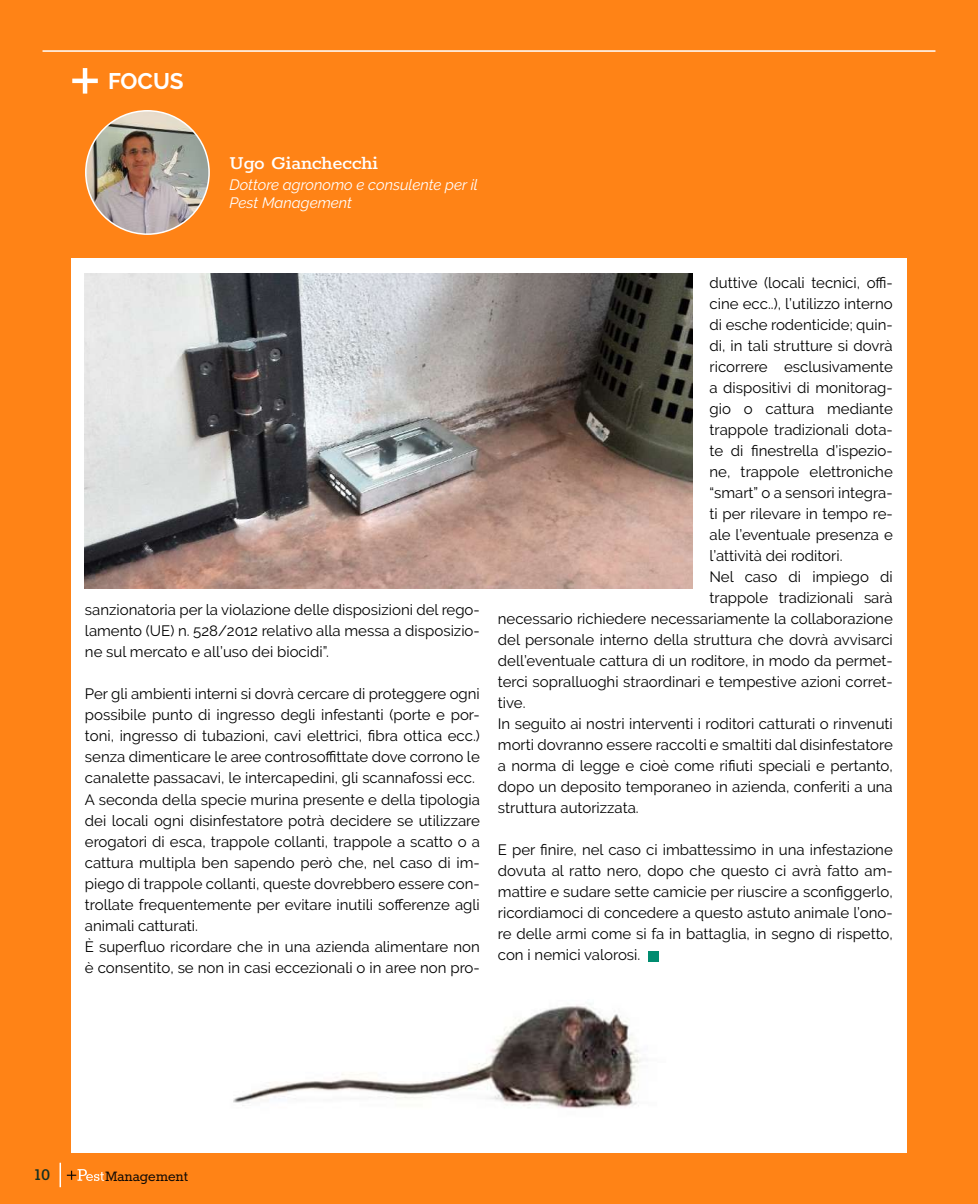
<style>
.page{position:relative;width:978px;height:1204px;background:#fff}
.page>*{position:absolute;margin:0;border:0;box-sizing:border-box;transform-origin:0 0}
.t1{font:700 22.5px "Raleway";color:#fff}
.t2{font:500 21px "Rokkitt";color:#fff}
.t3{font:700 18px "Rokkitt";color:#132f23}
.t4{font:16.2px "Rokkitt";color:#110b06}
.t5{font:15px/21px "Raleway";color:#000001;text-align:justify}
.t6{font:italic 15px/18px "Raleway";color:#fff}
</style>
<div class="page">
<div style="left:0;top:0;width:978px;height:1203px;background:#ff8316"></div>
<hr style="left:43px;top:50px;width:892px;height:2px;background:#fff">
<hr style="left:72px;top:79px;width:26px;height:4px;background:#fff">
<hr style="left:83px;top:68px;width:4px;height:26px;background:#fff">
<svg style="left:60px;top:1162px;width:1px;height:25px"></svg>
<svg style="left:67px;top:1169px;width:37px;height:11px"></svg>
<div style="left:71px;top:258px;width:836px;height:894px;background:#fff"></div>
<img style="left:86px;top:111px;width:123px;height:123px;border-radius:62px">
<div style="left:648px;top:950px;width:10px;height:11px;background:#008c70"></div>
<img style="left:85px;top:274px;width:607px;height:314px">
<img style="left:233px;top:1004px;width:408px;height:105px">
<h1 class="t1" style="left:108px;top:69px;width:77px">FOCUS</h1>
<h2 class="t2" style="left:229px;top:149px;width:150px">Ugo Gianchecchi</h2>
<p class="t6" style="left:229px;top:175px;width:250px">Dottore agronomo e consulente per il<br>Pest Management</p>
<p class="t5" style="left:85px;top:599px;width:396px">sanzionatoria per la violazione delle disposizioni del rego&shy;lamento (UE) n. 528/2012 relativo alla messa a disposizio&shy;ne sul mercato e all’uso dei biocidi”.</p>
<p class="t5" style="left:85px;top:683px;width:396px;text-align:left">Per gli ambienti interni si dovrà cercare di proteggere ogni possibile punto di ingresso degli infestanti (porte e por&shy;toni, ingresso di tubazioni, cavi elettrici, fibra ottica ecc.) senza dimenticare le aree controsoffittate dove corrono le canalette passacavi, le intercapedini, gli scannafossi ecc.<br>A seconda della specie murina presente e della tipologia dei locali ogni disinfestatore potrà decidere se utilizzare erogatori di esca, trappole collanti, trappole a scatto o a cattura multipla ben sapendo però che, nel caso di im&shy;piego di trappole collanti, queste dovrebbero essere con&shy;trollate frequentemente per evitare inutili sofferenze agli animali catturati.<br>È superfluo ricordare che in una azienda alimentare non è consentito, se non in casi eccezionali o in aree non pro-</p>
<p class="t5" style="left:709px;top:272px;width:185px">duttive (locali tecnici, offi-</p>
<p class="t5" style="left:709px;top:293px;width:185px">cine ecc..), l’utilizzo interno</p>
<p class="t5" style="left:709px;top:314px;width:185px">di esche rodenticide; quin-</p>
<p class="t5" style="left:709px;top:335px;width:185px">di, in tali strutture si dovrà</p>
<p class="t5" style="left:709px;top:356px;width:185px">ricorrere esclusivamente</p>
<p class="t5" style="left:709px;top:377px;width:185px">a dispositivi di monitorag-</p>
<p class="t5" style="left:709px;top:398px;width:185px">gio o cattura mediante</p>
<p class="t5" style="left:709px;top:419px;width:185px">trappole tradizionali dota-</p>
<p class="t5" style="left:709px;top:440px;width:185px">te di finestrella d’ispezio-</p>
<p class="t5" style="left:709px;top:461px;width:185px">ne, trappole elettroniche</p>
<p class="t5" style="left:709px;top:482px;width:185px">“smart” o a sensori integra-</p>
<p class="t5" style="left:709px;top:503px;width:185px">ti per rilevare in tempo re-</p>
<p class="t5" style="left:709px;top:524px;width:185px">ale l’eventuale presenza e</p>
<p class="t5" style="left:709px;top:545px;width:135px">l’attività dei roditori.</p>
<p class="t5" style="left:709px;top:566px;width:185px">Nel caso di impiego di</p>
<p class="t5" style="left:709px;top:587px;width:185px">trappole tradizionali sarà</p>
<p class="t5" style="left:498px;top:608px;width:396px">necessario richiedere necessariamente la collaborazione</p>
<p class="t5" style="left:498px;top:629px;width:396px">del personale interno della struttura che dovrà avvisarci</p>
<p class="t5" style="left:498px;top:650px;width:396px">dell’eventuale cattura di un roditore, in modo da permet-</p>
<p class="t5" style="left:498px;top:671px;width:396px">terci sopralluoghi straordinari e tempestive azioni corret-</p>
<p class="t5" style="left:498px;top:692px;width:29px">tive.</p>
<p class="t5" style="left:498px;top:713px;width:396px">In seguito ai nostri interventi i roditori catturati o rinvenuti</p>
<p class="t5" style="left:498px;top:734px;width:396px">morti dovranno essere raccolti e smaltiti dal disinfestatore</p>
<p class="t5" style="left:498px;top:755px;width:396px">a norma di legge e cioè come rifiuti speciali e pertanto,</p>
<p class="t5" style="left:498px;top:776px;width:396px">dopo un deposito temporaneo in azienda, conferiti a una</p>
<p class="t5" style="left:498px;top:797px;width:142px">struttura autorizzata.</p>
<p class="t5" style="left:498px;top:839px;width:396px">E per finire, nel caso ci imbattessimo in una infestazione dovuta al ratto nero, dopo che questo ci avrà fatto am&shy;mattire e sudare sette camicie per riuscire a sconfiggerlo, ricordiamoci di concedere a questo astuto animale l’ono&shy;re delle armi come si fa in battaglia, in segno di rispetto, con i nemici valorosi.</p>
<p class="t3" style="left:35px;top:1165px;width:17px">10</p>
<p class="t4" style="left:105px;top:1168px;width:84px">Management</p>
</div>
